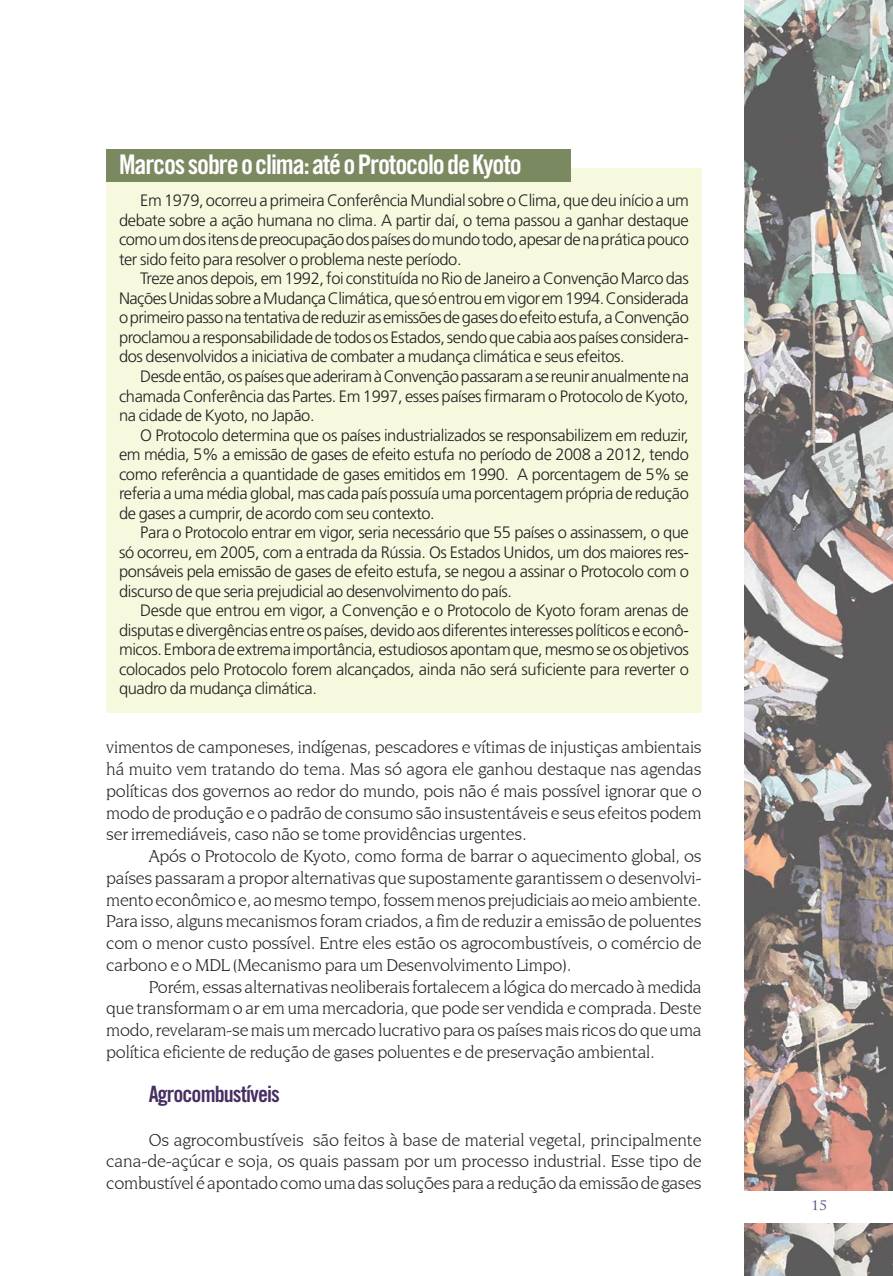
<style>
.page{position:relative;width:893px;height:1276px;background:#fff}
.page>*{position:absolute;margin:0;border:0;box-sizing:border-box;transform-origin:0 0}
.t1{font:27px "Trade Gothic Bold Cond Twenty";letter-spacing:-.04em;color:#fff}
.t2{font:22.5px "Trade Gothic Bold Cond Twenty";letter-spacing:-.04em;color:#482f63}
.t3{font:18px/21.8px "Novarese IT Cby BT";letter-spacing:-.015em;color:#231f20;text-align:justify}
.t4{font:300 16.5px/19.5px "Frutiger";letter-spacing:-.025em;color:#231f20;text-align:justify}
</style>
<div class="page">
<img style="left:745px;top:0;width:148px;height:1276px">
<div style="left:741px;top:1191px;width:152px;height:31px;background:#fff"></div>
<div style="left:106px;top:168px;width:596px;height:544px;background:#f7f9df"></div>
<div style="left:106px;top:149px;width:464px;height:32px;background:#7b8961"></div>
<h1 class="t1" style="left:119px;top:155px;width:404px">Marcos sobre o clima: até o Protocolo de Kyoto</h1>
<p class="t4" style="left:119px;top:192px;width:571px;text-indent:21px">Em 1979, ocorreu a primeira Conferência Mundial sobre o Clima, que deu início a um debate sobre a ação humana no clima. A partir daí, o tema passou a ganhar destaque como um dos itens de preocupação dos países do mundo todo, apesar de na prática pouco ter sido feito para resolver o problema neste período.</p>
<p class="t4" style="left:119px;top:270px;width:571px;text-indent:21px">Treze anos depois, em 1992, foi constituída no Rio de Janeiro a Convenção Marco das Nações Unidas sobre a Mudança Climática, que só entrou em vigor em 1994. Considerada o primeiro passo na tentativa de reduzir as emissões de gases do efeito estufa, a Convenção proclamou a responsabilidade de todos os Estados, sendo que cabia aos países considera&shy;dos desenvolvidos a iniciativa de combater a mudança climática e seus efeitos.</p>
<p class="t4" style="left:119px;top:368px;width:571px;text-indent:21px">Desde então, os países que aderiram à Convenção passaram a se reunir anualmente na chamada Conferência das Partes. Em 1997, esses países firmaram o Protocolo de Kyoto, na cidade de Kyoto, no Japão.</p>
<p class="t4" style="left:119px;top:426px;width:571px;text-indent:21px">O Protocolo determina que os países industrializados se responsabilizem em reduzir, em média, 5% a emissão de gases de efeito estufa no período de 2008 a 2012, tendo como referência a quantidade de gases emitidos em 1990. A porcentagem de 5% se referia a uma média global, mas cada país possuía uma porcentagem própria de redução de gases a cumprir, de acordo com seu contexto.</p>
<p class="t4" style="left:119px;top:524px;width:571px;text-indent:21px">Para o Protocolo entrar em vigor, seria necessário que 55 países o assinassem, o que só ocorreu, em 2005, com a entrada da Rússia. Os Estados Unidos, um dos maiores res&shy;ponsáveis pela emissão de gases de efeito estufa, se negou a assinar o Protocolo com o discurso de que seria prejudicial ao desenvolvimento do país.</p>
<p class="t4" style="left:119px;top:602px;width:571px;text-indent:21px">Desde que entrou em vigor, a Convenção e o Protocolo de Kyoto foram arenas de disputas e divergências entre os países, devido aos diferentes interesses políticos e econô&shy;micos. Embora de extrema importância, estudiosos apontam que, mesmo se os objetivos colocados pelo Protocolo forem alcançados, ainda não será suficiente para reverter o quadro da mudança climática.</p>
<p class="t3" style="left:106px;top:736px;width:597px">vimentos de camponeses, indígenas, pescadores e vítimas de injustiças ambientais há muito vem tratando do tema. Mas só agora ele ganhou destaque nas agendas políticas dos governos ao redor do mundo, pois não é mais possível ignorar que o modo de produção e o padrão de consumo são insustentáveis e seus efeitos podem ser irremediáveis, caso não se tome providências urgentes.</p>
<p class="t3" style="left:106px;top:845px;width:597px;text-indent:43px">Após o Protocolo de Kyoto, como forma de barrar o aquecimento global, os países passaram a propor alternativas que supostamente garantissem o desenvolvi&shy;mento econômico e, ao mesmo tempo, fossem menos prejudiciais ao meio ambiente.<br>Para isso, alguns mecanismos foram criados, a fim de reduzir a emissão de poluentes com o menor custo possível. Entre eles estão os agrocombustíveis, o comércio de carbono e o MDL (Mecanismo para um Desenvolvimento Limpo).</p>
<p class="t3" style="left:106px;top:975px;width:597px;text-indent:43px">Porém, essas alternativas neoliberais fortalecem a lógica do mercado à medida que transformam o ar em uma mercadoria, que pode ser vendida e comprada. Deste modo, revelaram-se mais um mercado lucrativo para os países mais ricos do que uma política eficiente de redução de gases poluentes e de preservação ambiental.</p>
<h2 class="t2" style="left:149px;top:1086px;width:133px">Agrocombustíveis</h2>
<p class="t3" style="left:106px;top:1128px;width:597px;text-indent:43px">Os agrocombustíveis são feitos à base de material vegetal, principalmente cana-de-açúcar e soja, os quais passam por um processo industrial. Esse tipo de combustível é apontado como uma das soluções para a redução da emissão de gases</p>
</div>
